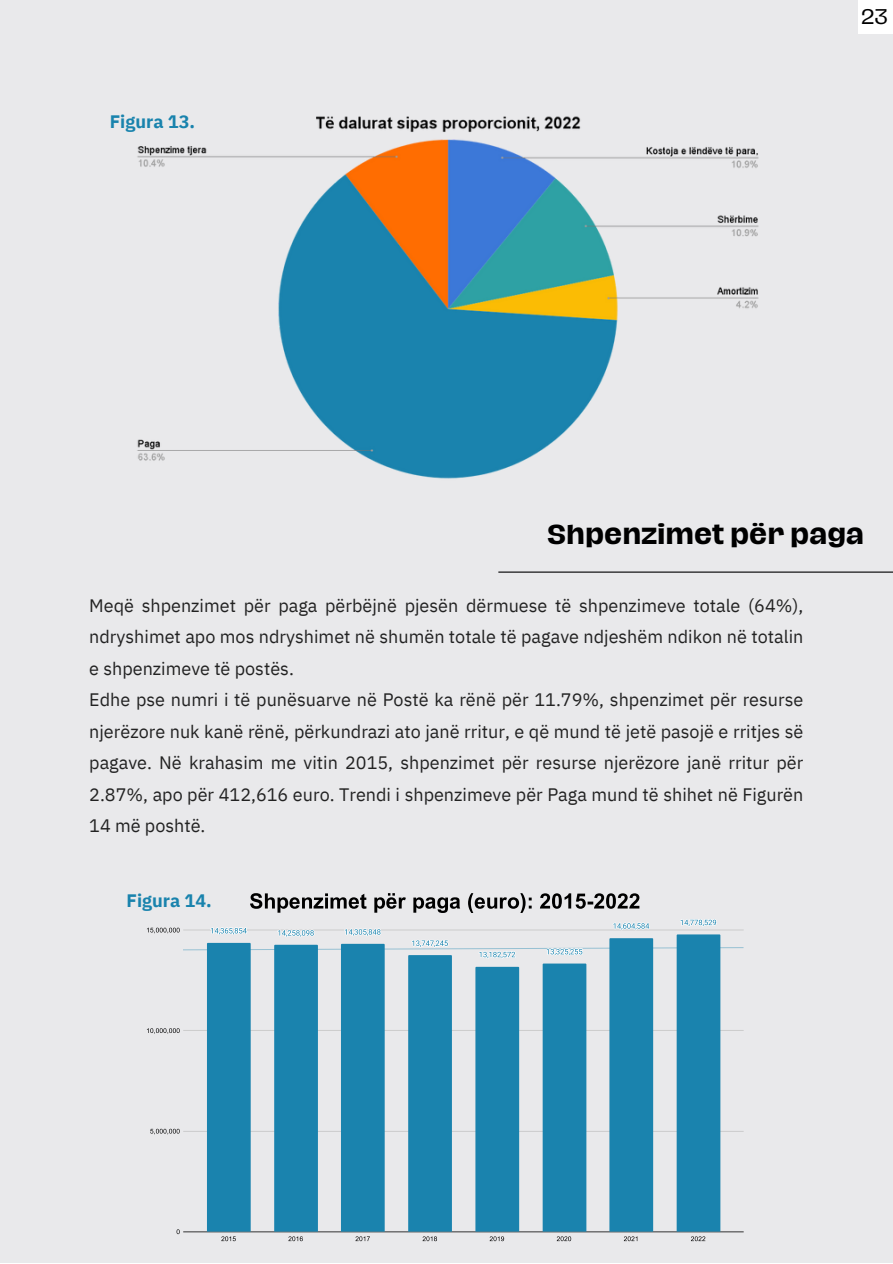
<style>
.page{position:relative;width:893px;height:1264px;background:#fff}
.page>*{position:absolute;margin:0;border:0;box-sizing:border-box;transform-origin:0 0}
.t1{font:700 25.2px "Hagrid Text";color:#000}
.t2{font:19.5px "Hagrid Text";color:#000}
.t3{font:18px/31.5px "IBM Plex Sans";color:#222;text-align:justify}
.t4{font:700 18px "IBM Plex Sans";color:#1983ad}
</style>
<div class="page">
<div style="left:0;top:0;width:892px;height:1262px;background:#e9e9eb"></div>
<hr style="left:498px;top:571px;width:394px;height:1px;background:#000">
<img style="left:137px;top:116px;width:622px;height:363px">
<svg style="left:147px;top:893px;width:596px;height:348px"></svg>
<div style="left:858px;top:0;width:34px;height:34px;background:#fff"></div>
<p class="t4" style="left:110px;top:110px;width:87px">Figura 13.</p>
<p class="t2" style="left:861px;top:7px;width:28px">23</p>
<p class="t1" style="left:547px;top:522px;width:318px">Shpenzimet për paga</p>
<p class="t3" style="left:89px;top:589px;width:715px">Meqë shpenzimet për paga përbëjnë pjesën dërmuese të shpenzimeve totale (64%), ndryshimet apo mos ndryshimet në shumën totale të pagave ndjeshëm ndikon në totalin e shpenzimeve të postës.</p>
<p class="t3" style="left:89px;top:683px;width:715px">Edhe pse numri i të punësuarve në Postë ka rënë për 11.79%, shpenzimet për resurse njerëzore nuk kanë rënë, përkundrazi ato janë rritur, e që mund të jetë pasojë e rritjes së pagave. Në krahasim me vitin 2015, shpenzimet për resurse njerëzore janë rritur për 2.87%, apo për 412,616 euro. Trendi i shpenzimeve për Paga mund të shihet në Figurën 14 më poshtë.</p>
<p class="t4" style="left:126px;top:888px;width:87px">Figura 14.</p>
</div>
